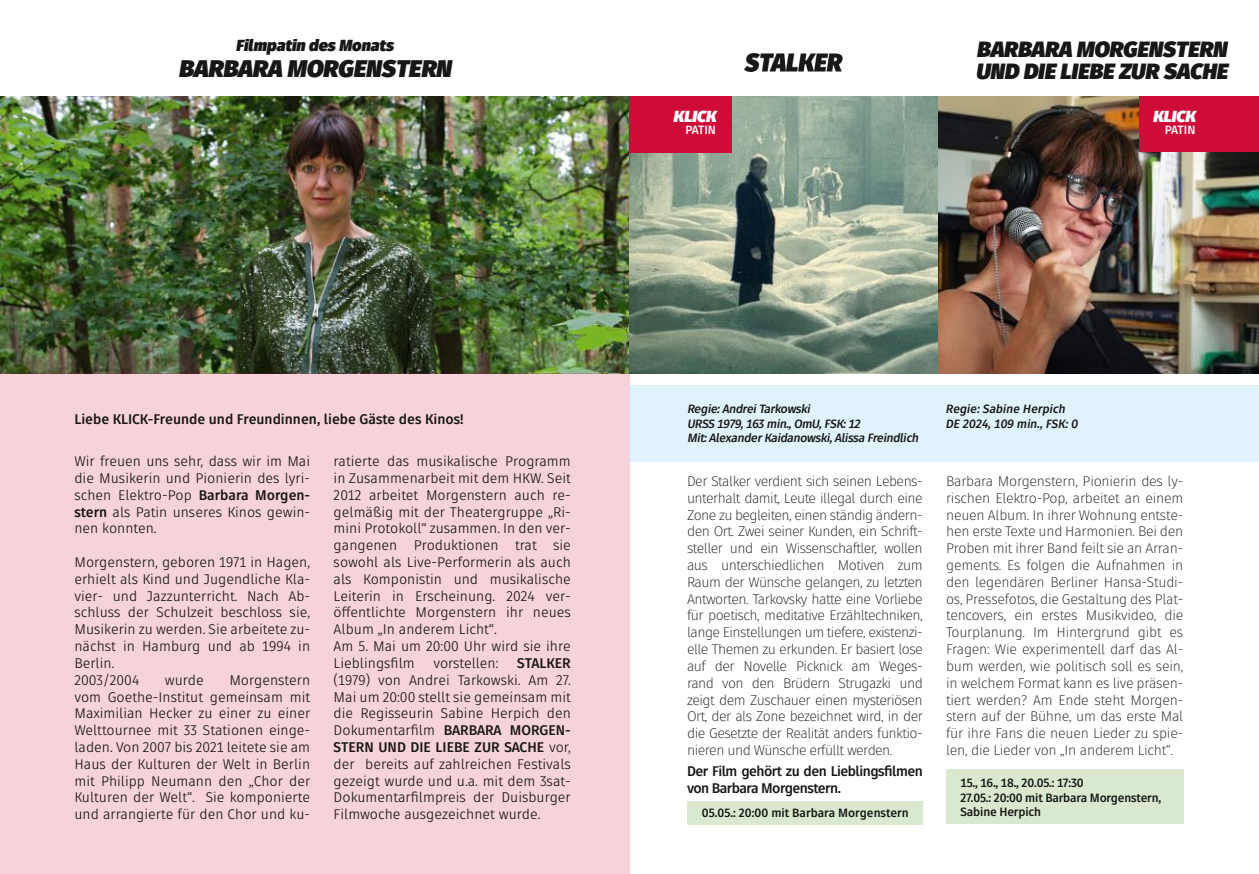
<style>
.page{position:relative;width:1259px;height:874px;background:#fff}
.page>*{position:absolute;margin:0;border:0;box-sizing:border-box;transform-origin:0 0}
.t1{font:italic 900 24px "Fuse";color:#181715}
.t2{font:italic 900 22px "Fuse";color:#181715}
.t3{font:italic 900 16px "Fuse";color:#181715}
.t4{font:italic 900 16px "Fuse";color:#fff}
.t5{font:14px "Fuse";color:#181715}
.t6{font:300 14px "Fuse";letter-spacing:-.04em;color:#181715}
.t7{font:300 14px "Fuse";letter-spacing:-.015em;color:#181715}
.t8{font:700 14px "Fuse";color:#181715}
.t9{font:700 14px "Fuse";letter-spacing:-.04em;color:#181715}
.t10{font:700 12px "Fuse";letter-spacing:-.015em;color:#181715}
.t11{font:italic 700 12px "Fuse";letter-spacing:-.025em;color:#181715}
.t12{font:italic 700 12px "Fuse";color:#181715}
.t13{font:700 12px "Fuse";letter-spacing:-.025em;color:#fff}
.s1{font-weight:700}
.s2{font-weight:400}
</style>
<div class="page">
<img style="left:0;top:96px;width:1259px;height:277px">
<svg style="left:629px;top:96px;width:309px;height:277px;background:#879988"></svg>
<div style="left:0;top:373px;width:629px;height:500px;background:#f6d2da"></div>
<div style="left:629px;top:96px;width:102px;height:56px;background:#cf0c37"></div>
<div style="left:1140px;top:96px;width:119px;height:56px;background:#cf0c37"></div>
<img style="left:744px;top:54px;width:98px;height:17px">
<div style="left:687px;top:801px;width:236px;height:23px;background:#d8e9d0"></div>
<div style="left:946px;top:769px;width:237px;height:54px;background:#d8e9d0"></div>
<p class="t3" style="left:236px;top:39px;width:159px">Filmpatin des Monats</p>
<p class="t1" style="left:178px;top:59px;width:274px">BARBARA MORGENSTERN</p>
<p class="t4" style="left:673px;top:110px;width:44px">KLICK</p>
<p class="t13" style="left:685px;top:125px;width:32px">PATIN</p>
<p class="t2" style="left:976px;top:41px;width:251px">BARBARA MORGENSTERN</p>
<p class="t2" style="left:976px;top:63px;width:253px">UND DIE LIEBE ZUR SACHE</p>
<p class="t4" style="left:1152px;top:110px;width:44px">KLICK</p>
<p class="t13" style="left:1164px;top:125px;width:32px">PATIN</p>
<p class="t8" style="left:74px;top:414px;width:391px">Liebe KLICK-Freunde und Freundinnen, liebe Gäste des Kinos!</p>
<p class="t5" style="left:74px;top:455px;width:237px">Wir freuen uns sehr, dass wir im Mai</p>
<p class="t5" style="left:74px;top:472px;width:237px">die Musikerin und Pionierin des lyri-</p>
<p class="t5" style="left:74px;top:489px;width:119px">schen Elektro-Pop</p>
<p class="t8" style="left:199px;top:489px;width:113px">Barbara Morgen-</p>
<p class="t5" style="left:74px;top:506px;width:237px"><span class="s1">stern</span> als Patin unseres Kinos gewin-</p>
<p class="t5" style="left:74px;top:523px;width:84px">nen konnten.</p>
<p class="t5" style="left:74px;top:556px;width:237px">Morgenstern, geboren 1971 in Hagen,</p>
<p class="t5" style="left:74px;top:573px;width:237px">erhielt als Kind und Jugendliche Kla-</p>
<p class="t5" style="left:74px;top:590px;width:237px">vier- und Jazzunterricht. Nach Ab-</p>
<p class="t5" style="left:74px;top:607px;width:237px">schluss der Schulzeit beschloss sie,</p>
<p class="t5" style="left:74px;top:623px;width:237px">Musikerin zu werden. Sie arbeitete zu-</p>
<p class="t5" style="left:74px;top:640px;width:237px">nächst in Hamburg und ab 1994 in</p>
<p class="t5" style="left:74px;top:657px;width:42px">Berlin.</p>
<p class="t5" style="left:74px;top:674px;width:66px">2003/2004</p>
<p class="t5" style="left:165px;top:674px;width:40px">wurde</p>
<p class="t5" style="left:229px;top:674px;width:82px">Morgenstern</p>
<p class="t5" style="left:74px;top:691px;width:237px">vom Goethe-Institut gemeinsam mit</p>
<p class="t5" style="left:74px;top:707px;width:237px">Maximilian Hecker zu einer zu einer</p>
<p class="t5" style="left:74px;top:724px;width:237px">Welttournee mit 33 Stationen einge-</p>
<p class="t5" style="left:74px;top:741px;width:237px">laden. Von 2007 bis 2021 leitete sie am</p>
<p class="t5" style="left:74px;top:758px;width:237px">Haus der Kulturen der Welt in Berlin</p>
<p class="t5" style="left:74px;top:775px;width:237px">mit Philipp Neumann den „Chor der</p>
<p class="t5" style="left:74px;top:791px;width:237px">Kulturen der Welt“. Sie komponierte</p>
<p class="t5" style="left:74px;top:808px;width:237px">und arrangierte für den Chor und ku-</p>
<p class="t5" style="left:334px;top:455px;width:239px">ratierte das musikalische Programm</p>
<p class="t5" style="left:334px;top:472px;width:239px">in Zusammenarbeit mit dem HKW. Seit</p>
<p class="t5" style="left:334px;top:489px;width:239px">2012 arbeitet Morgenstern auch re-</p>
<p class="t5" style="left:334px;top:506px;width:239px">gelmäßig mit der Theatergruppe „Ri-</p>
<p class="t5" style="left:334px;top:523px;width:239px">mini Protokoll“ zusammen. In den ver-</p>
<p class="t5" style="left:334px;top:539px;width:239px">gangenen Produktionen trat sie</p>
<p class="t5" style="left:334px;top:556px;width:239px">sowohl als Live-Performerin als auch</p>
<p class="t5" style="left:334px;top:573px;width:239px">als Komponistin und musikalische</p>
<p class="t5" style="left:334px;top:590px;width:239px">Leiterin in Erscheinung. 2024 ver-</p>
<p class="t5" style="left:334px;top:607px;width:239px">öffentlichte Morgenstern ihr neues</p>
<p class="t5" style="left:334px;top:623px;width:165px">Album „In anderem Licht“.</p>
<p class="t5" style="left:334px;top:640px;width:239px">Am 5. Mai um 20:00 Uhr wird sie ihre</p>
<p class="t5" style="left:334px;top:657px;width:83px">Lieblingsfilm</p>
<p class="t5" style="left:433px;top:657px;width:67px">vorstellen:</p>
<p class="t8" style="left:517px;top:657px;width:55px">STALKER</p>
<p class="t5" style="left:334px;top:674px;width:239px">(1979) von Andrei Tarkowski. Am 27.</p>
<p class="t5" style="left:334px;top:691px;width:239px">Mai um 20:00 stellt sie gemeinsam mit</p>
<p class="t5" style="left:334px;top:707px;width:239px">die Regisseurin Sabine Herpich den</p>
<p class="t5" style="left:334px;top:724px;width:103px">Dokumentarfilm</p>
<p class="t8" style="left:444px;top:724px;width:128px">BARBARA MORGEN-</p>
<p class="t8" style="left:334px;top:741px;width:239px">STERN UND DIE LIEBE ZUR SACHE <span class="s2">vor,</span></p>
<p class="t5" style="left:334px;top:758px;width:239px">der bereits auf zahlreichen Festivals</p>
<p class="t5" style="left:334px;top:775px;width:239px">gezeigt wurde und u.a. mit dem 3sat-</p>
<p class="t5" style="left:334px;top:791px;width:239px">Dokumentarfilmpreis der Duisburger</p>
<p class="t5" style="left:334px;top:808px;width:208px">Filmwoche ausgezeichnet wurde.</p>
<p class="t11" style="left:687px;top:404px;width:125px">Regie: Andrei Tarkowski</p>
<p class="t11" style="left:687px;top:418px;width:174px">URSS 1979, 163 min., OmU, FSK: 12</p>
<p class="t11" style="left:687px;top:433px;width:233px">Mit: Alexander Kaidanowski, Alissa Freindlich</p>
<p class="t6" style="left:687px;top:475px;width:237px">Der Stalker verdient sich seinen Lebens-</p>
<p class="t6" style="left:687px;top:492px;width:237px">unterhalt damit, Leute illegal durch eine</p>
<p class="t6" style="left:687px;top:509px;width:237px">Zone zu begleiten, einen ständig ändern-</p>
<p class="t6" style="left:687px;top:526px;width:237px">den Ort. Zwei seiner Kunden, ein Schrift-</p>
<p class="t6" style="left:687px;top:542px;width:237px">steller und ein Wissenschaftler, wollen</p>
<p class="t6" style="left:687px;top:559px;width:237px">aus unterschiedlichen Motiven zum</p>
<p class="t6" style="left:687px;top:576px;width:237px">Raum der Wünsche gelangen, zu letzten</p>
<p class="t6" style="left:687px;top:593px;width:237px">Antworten. Tarkovsky hatte eine Vorliebe</p>
<p class="t6" style="left:687px;top:610px;width:237px">für poetisch, meditative Erzähltechniken,</p>
<p class="t6" style="left:687px;top:626px;width:237px">lange Einstellungen um tiefere, existenzi-</p>
<p class="t6" style="left:687px;top:643px;width:237px">elle Themen zu erkunden. Er basiert lose</p>
<p class="t6" style="left:687px;top:660px;width:237px">auf der Novelle Picknick am Weges-</p>
<p class="t6" style="left:687px;top:677px;width:237px">rand von den Brüdern Strugazki und</p>
<p class="t6" style="left:687px;top:694px;width:237px">zeigt dem Zuschauer einen mysteriösen</p>
<p class="t6" style="left:687px;top:710px;width:237px">Ort, der als Zone bezeichnet wird, in der</p>
<p class="t6" style="left:687px;top:727px;width:237px">die Gesetzte der Realität anders funktio-</p>
<p class="t6" style="left:687px;top:744px;width:207px">nieren und Wünsche erfüllt werden.</p>
<p class="t9" style="left:687px;top:765px;width:237px">Der Film gehört zu den Lieblingsfilmen</p>
<p class="t9" style="left:687px;top:781px;width:155px">von Barbara Morgenstern.</p>
<p class="t10" style="left:702px;top:807px;width:208px">05.05.: 20:00 mit Barbara Morgenstern</p>
<p class="t12" style="left:945px;top:404px;width:121px">Regie: Sabine Herpich</p>
<p class="t12" style="left:945px;top:418px;width:134px">DE 2024, 109 min., FSK: 0</p>
<p class="t7" style="left:946px;top:475px;width:239px">Barbara Morgenstern, Pionierin des ly-</p>
<p class="t7" style="left:946px;top:492px;width:239px">rischen Elektro-Pop, arbeitet an einem</p>
<p class="t7" style="left:946px;top:509px;width:239px">neuen Album. In ihrer Wohnung entste-</p>
<p class="t7" style="left:946px;top:526px;width:239px">hen erste Texte und Harmonien. Bei den</p>
<p class="t7" style="left:946px;top:542px;width:239px">Proben mit ihrer Band feilt sie an Arran-</p>
<p class="t7" style="left:946px;top:559px;width:239px">gements. Es folgen die Aufnahmen in</p>
<p class="t7" style="left:946px;top:576px;width:239px">den legendären Berliner Hansa-Studi-</p>
<p class="t7" style="left:946px;top:593px;width:239px">os, Pressefotos, die Gestaltung des Plat-</p>
<p class="t7" style="left:946px;top:610px;width:239px">tencovers, ein erstes Musikvideo, die</p>
<p class="t7" style="left:946px;top:626px;width:239px">Tourplanung. Im Hintergrund gibt es</p>
<p class="t7" style="left:946px;top:643px;width:239px">Fragen: Wie experimentell darf das Al-</p>
<p class="t7" style="left:946px;top:660px;width:239px">bum werden, wie politisch soll es sein,</p>
<p class="t7" style="left:946px;top:677px;width:239px">in welchem Format kann es live präsen-</p>
<p class="t7" style="left:946px;top:694px;width:239px">tiert werden? Am Ende steht Morgen-</p>
<p class="t7" style="left:946px;top:710px;width:239px">stern auf der Bühne, um das erste Mal</p>
<p class="t7" style="left:946px;top:727px;width:239px">für ihre Fans die neuen Lieder zu spie-</p>
<p class="t7" style="left:946px;top:744px;width:228px">len, die Lieder von „In anderem Licht“.</p>
<p class="t10" style="left:960px;top:777px;width:125px">15., 16., 18., 20.05.: 17:30</p>
<p class="t10" style="left:960px;top:792px;width:202px">27.05.: 20:00 mit Barbara Morgenstern,</p>
<p class="t10" style="left:960px;top:806px;width:82px">Sabine Herpich</p>
</div>
